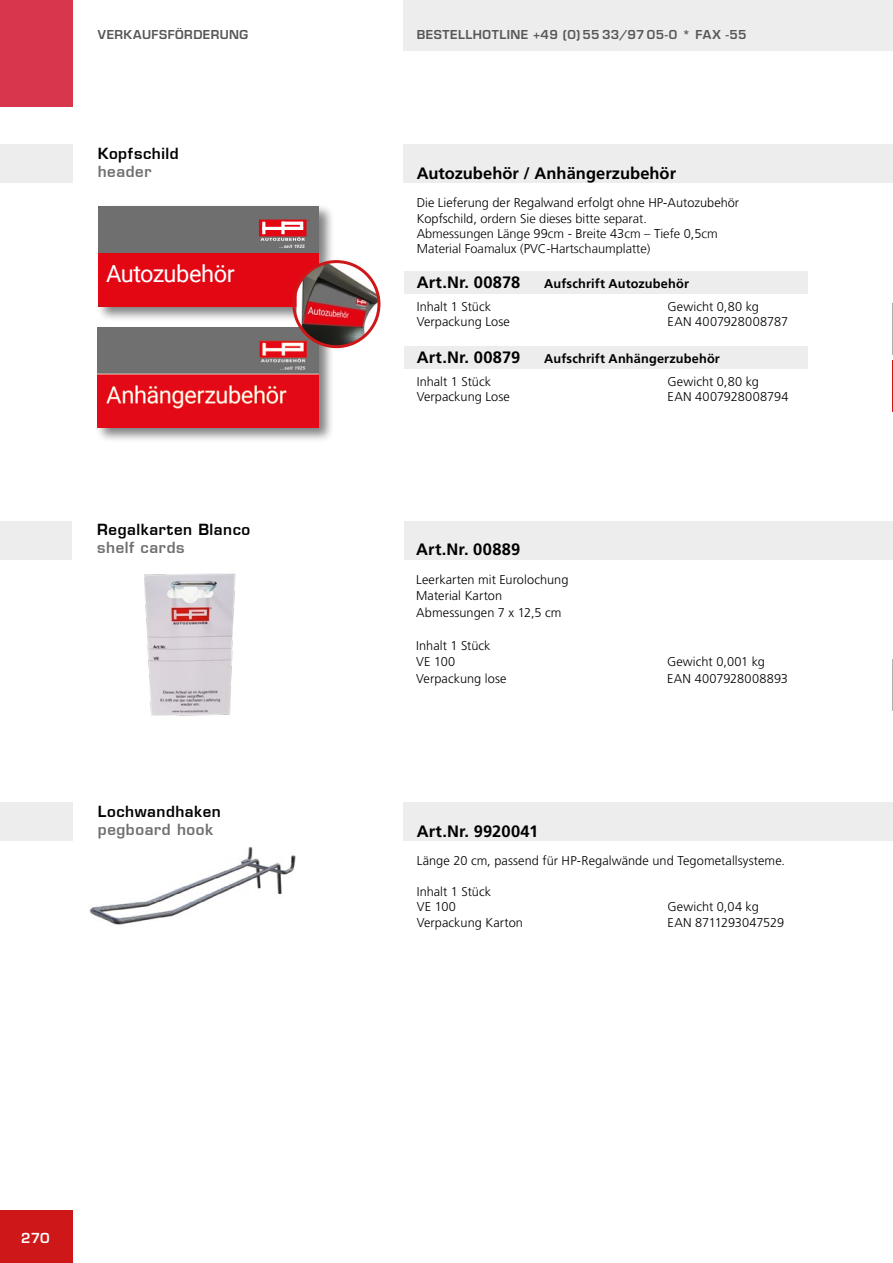
<style>
.page{position:relative;width:893px;height:1263px;background:#fff}
.page>*{position:absolute;margin:0;border:0;box-sizing:border-box;transform-origin:0 0}
.t1{font:23.7px "Roboto";letter-spacing:-.02em;color:#fff}
.t2{font:700 16.5px "Frutiger LT Std";letter-spacing:.005em;color:#000}
.t3{font:600 15px "Eurostile LT";letter-spacing:.035em;color:#000}
.t4{font:600 15px "Eurostile LT";letter-spacing:.04em;color:#706f6f}
.t5{font:600 13.5px "Eurostile LT Std";color:#fff}
.t6{font:300 12.75px/16.5px "Frutiger LT Std";letter-spacing:.005em;color:#000}
.t7{font:300 12.75px/15.3px "Frutiger LT";color:#000}
.t8{font:700 12.75px "Frutiger LT Std";letter-spacing:.01em;color:#000}
.t9{font:300 12.75px "Frutiger LT Std";letter-spacing:.025em;color:#000}
.t10{font:600 12px "Eurostile LT Std";letter-spacing:.04em;color:#575756}
.t11{font:italic 700 4.8px "Roboto";letter-spacing:.035em;color:#fff}
.s1{font-family:"Frutiger LT Std"}
</style>
<div class="page">
<div style="left:0;top:0;width:72px;height:106px;background:#d8364d"></div>
<div style="left:0;top:1210px;width:72px;height:53px;background:#cd1719"></div>
<div style="left:404px;top:0;width:489px;height:51px;background:#ededed"></div>
<img style="left:89px;top:846px;width:207px;height:79px">
<div style="left:0;top:803px;width:72px;height:38px;background:#ededed"></div>
<div style="left:404px;top:803px;width:489px;height:38px;background:#ededed"></div>
<div style="left:0;top:145px;width:72px;height:38px;background:#ededed"></div>
<div style="left:404px;top:145px;width:489px;height:38px;background:#ededed"></div>
<div style="left:404px;top:271px;width:404px;height:23px;background:#ededed"></div>
<div style="left:404px;top:346px;width:404px;height:22px;background:#ededed"></div>
<div style="left:95px;top:324px;width:239px;height:119px;background:#000;opacity:.5"></div>
<img style="left:98px;top:327px;width:221px;height:101px">
<div style="left:96px;top:204px;width:239px;height:118px;background:#000;opacity:.5"></div>
<div style="left:99px;top:206px;width:220px;height:46px;background:#706f6f"></div>
<div style="left:99px;top:253px;width:220px;height:53px;background:#e30613"></div>
<div style="left:259px;top:220px;width:47px;height:16px;background:#e30613"></div>
<svg style="left:260px;top:220px;width:49px;height:21px"></svg>
<img style="left:297px;top:262px;width:82px;height:85px">
<div style="left:292px;top:260px;width:88px;height:88px;border:3px solid #cd1719;border-radius:50%"></div>
<div style="left:0;top:521px;width:72px;height:38px;background:#ededed"></div>
<div style="left:404px;top:521px;width:489px;height:38px;background:#ededed"></div>
<img style="left:144px;top:573px;width:92px;height:143px">
<hr style="left:892px;top:360px;width:1px;height:52px;background:#cd1719">
<hr style="left:892px;top:303px;width:1px;height:52px;background:#b3b2b2">
<hr style="left:892px;top:659px;width:1px;height:52px;background:#b3b2b2">
<p class="t10" style="left:98px;top:27px;width:152px">VERKAUFSFÖRDERUNG</p>
<p class="t10" style="left:417px;top:27px;width:331px">BESTELLHOTLINE +49 (0) 55 33/97 05-0 * FAX -55</p>
<p class="t3" style="left:98px;top:144px;width:82px">Kopfschild</p>
<p class="t4" style="left:98px;top:162px;width:55px">header</p>
<p class="t2" style="left:417px;top:163px;width:261px">Autozubehör / Anhängerzubehör</p>
<p class="t6" style="left:417px;top:195px;width:324px">Die Lieferung der Regalwand erfolgt ohne HP-Autozubehör</p>
<p class="t7" style="left:417px;top:211px;width:303px"><span class="s1">Kopfschild,</span> ordern Sie dieses bitte separat.<br>Abmessungen Länge 99cm - Breite 43cm – Tiefe 0,5cm<br>Material Foamalux (PVC-Hartschaumplatte)</p>
<p class="t2" style="left:417px;top:273px;width:105px">Art.Nr. 00878</p>
<p class="t8" style="left:544px;top:276px;width:146px">Aufschrift Autozubehör</p>
<p class="t6" style="left:417px;top:298px;width:76px">Inhalt 1 Stück</p>
<p class="t6" style="left:668px;top:298px;width:93px">Gewicht 0,80 kg</p>
<p class="t6" style="left:417px;top:314px;width:95px">Verpackung Lose</p>
<p class="t6" style="left:668px;top:314px;width:122px">EAN 4007928008787</p>
<p class="t2" style="left:417px;top:348px;width:105px">Art.Nr. 00879</p>
<p class="t8" style="left:544px;top:351px;width:177px">Aufschrift Anhängerzubehör</p>
<p class="t6" style="left:417px;top:373px;width:76px">Inhalt 1 Stück</p>
<p class="t6" style="left:668px;top:373px;width:93px">Gewicht 0,80 kg</p>
<p class="t6" style="left:417px;top:388px;width:95px">Verpackung Lose</p>
<p class="t9" style="left:668px;top:389px;width:122px">EAN 4007928008794</p>
<p class="t11" style="left:280px;top:243px;width:27px">...seit 1925</p>
<h1 class="t1" style="left:106px;top:257px;width:130px">Autozubehör</h1>
<p class="t3" style="left:97px;top:520px;width:155px">Regalkarten Blanco</p>
<p class="t4" style="left:97px;top:538px;width:89px">shelf cards</p>
<p class="t2" style="left:416px;top:539px;width:106px">Art.Nr. 00889</p>
<p class="t6" style="left:416px;top:571px;width:154px">Leerkarten mit Eurolochung<br>Material Karton<br>Abmessungen 7 x 12,5 cm</p>
<p class="t6" style="left:416px;top:637px;width:76px">Inhalt 1 Stück<br>VE 100</p>
<p class="t6" style="left:667px;top:654px;width:99px">Gewicht 0,001 kg</p>
<p class="t6" style="left:416px;top:670px;width:92px">Verpackung lose</p>
<p class="t9" style="left:667px;top:671px;width:122px">EAN 4007928008893</p>
<p class="t3" style="left:98px;top:802px;width:125px">Lochwandhaken</p>
<p class="t4" style="left:98px;top:820px;width:117px">pegboard hook</p>
<p class="t2" style="left:417px;top:821px;width:123px">Art.Nr. 9920041</p>
<p class="t6" style="left:417px;top:853px;width:370px">Länge 20 cm, passend für HP-Regalwände und Tegometallsysteme.</p>
<p class="t6" style="left:417px;top:884px;width:76px;line-height:15.3px">Inhalt 1 Stück<br>VE 100</p>
<p class="t6" style="left:668px;top:899px;width:93px">Gewicht 0,04 kg</p>
<p class="t6" style="left:417px;top:914px;width:108px">Verpackung Karton</p>
<p class="t6" style="left:668px;top:914px;width:118px">EAN 8711293047529</p>
<p class="t5" style="left:21px;top:1230px;width:30px">270</p>
</div>
